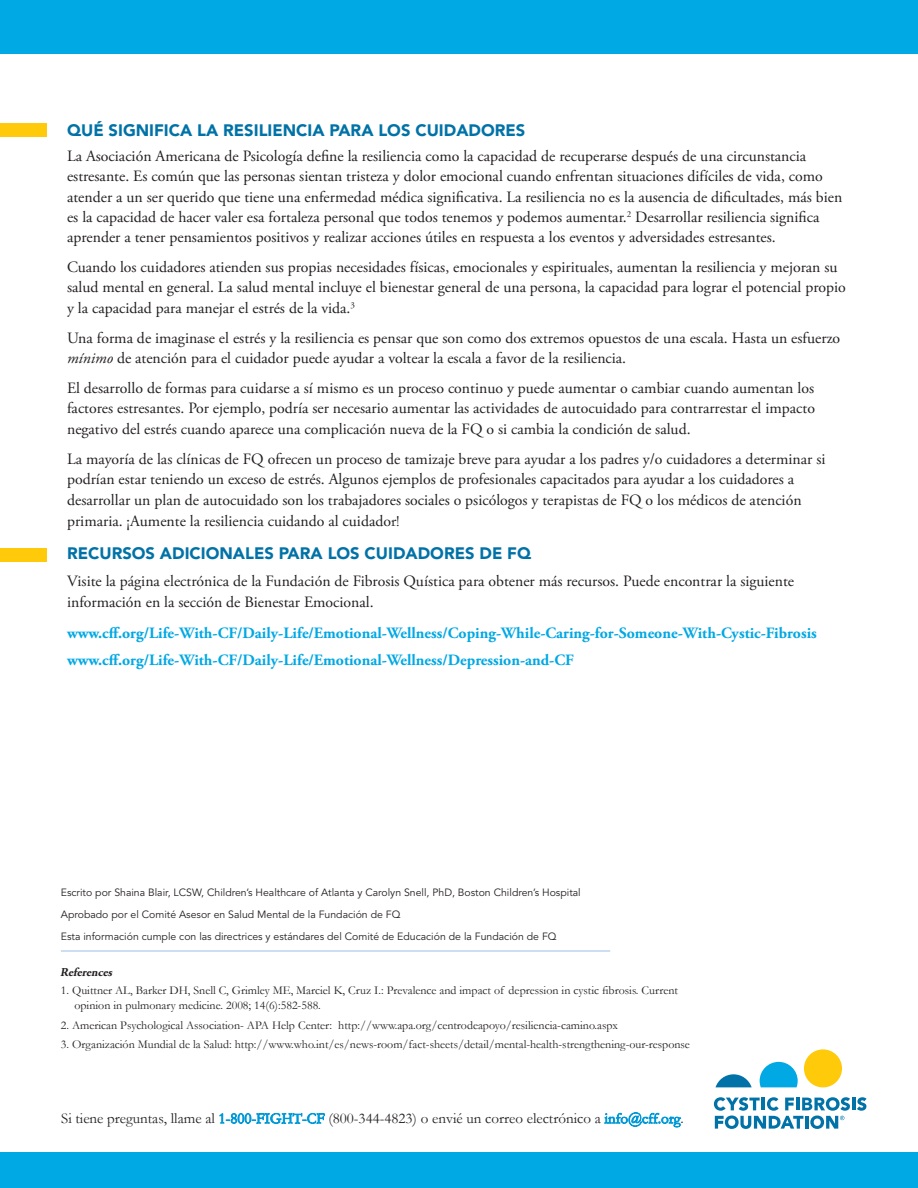
<style>
.page{position:relative;width:918px;height:1188px;background:#fff}
.page>*{position:absolute;margin:0;border:0;box-sizing:border-box;transform-origin:0 0}
.footnotes{font:900 16.5px "Avenir LT Std";color:#0072a7}
.footnotes-2{font:15.75px/20.2px "Adobe Garamond Pro";color:#231f20}
.footnotes-3{font:700 15.75px/27px "Adobe Garamond Pro";color:#00a8e4}
.t1{font:15px "Garamond";color:#231f20}
.footnotes-4{font:12px/15px "Garamond";color:#231f20}
.footnotes-5{font:italic 700 12px "Adobe Garamond Pro";color:#231f20}
.footnotes-6{font:10.5px/21.8px "Avenir LT Std";color:#231f20}
.s1{font-style:italic}
.s2{font-family:"Garamond"}
.s3{color:#0099d7}
</style>
<div class="page">
<div style="left:0;top:0;width:918px;height:54px;background:#00a8e4"></div>
<div style="left:0;top:548px;width:46px;height:14px;background:#feca0a"></div>
<div style="left:0;top:1152px;width:918px;height:36px;background:#00a8e4"></div>
<svg style="left:716px;top:1074px;width:36px;height:13px"></svg>
<svg style="left:760px;top:1062px;width:38px;height:25px"></svg>
<div style="left:804px;top:1049px;width:38px;height:38px;background:#feca0a;border-radius:19px"></div>
<svg style="left:714px;top:1097px;width:153px;height:32px"></svg>
<div style="left:0;top:124px;width:46px;height:13px;background:#feca0a"></div>
<hr style="left:61px;top:951px;width:549px;height:1px;background:#96c1e7">
<p class="footnotes" style="left:67px;top:120px;width:460px">QUÉ SIGNIFICA LA RESILIENCIA PARA LOS CUIDADORES</p>
<p class="footnotes-2" style="left:67px;top:147px;width:777px">La Asociación Americana de Psicología define la resiliencia como la capacidad de recuperarse después de una circunstancia estresante. Es común que las personas sientan tristeza y dolor emocional cuando enfrentan situaciones difíciles de vida, como atender a un ser querido que tiene una enfermedad médica significativa. La resiliencia no es la ausencia de dificultades, más bien es la capacidad de hacer valer esa fortaleza personal que todos tenemos y podemos aumentar.<sup>2</sup> Desarrollar resiliencia significa aprender a tener pensamientos positivos y realizar acciones útiles en respuesta a los eventos y adversidades estresantes.</p>
<p class="footnotes-2" style="left:67px;top:258px;width:780px">Cuando los cuidadores atienden sus propias necesidades físicas, emocionales y espirituales, aumentan la resiliencia y mejoran su salud mental en general. La salud mental incluye el bienestar general de una persona, la capacidad para lograr el potencial propio y la capacidad para manejar el estrés de la vida.<sup>3</sup></p>
<p class="footnotes-2" style="left:67px;top:328px;width:775px">Una forma de imaginase el estrés y la resiliencia es pensar que son como dos extremos opuestos de una escala. Hasta un esfuerzo <span class="s1">mínimo</span> de atención para el cuidador puede ayudar a voltear la escala a favor de la resiliencia.</p>
<p class="footnotes-2" style="left:67px;top:378px;width:749px;text-align:justify">El desarrollo de formas para cuidarse a sí mismo es un proceso continuo y puede aumentar o cambiar cuando aumentan los factores estresantes. Por ejemplo, podría ser necesario aumentar las actividades de autocuidado para contrarrestar el impacto negativo del estrés cuando aparece una complicación nueva de la FQ o si cambia la condición de salud.</p>
<p class="footnotes-2" style="left:67px;top:449px;width:760px;line-height:20.7px">La mayoría de las clínicas de FQ ofrecen un proceso de tamizaje breve para ayudar a los padres y/o cuidadores a determinar si podrían estar teniendo un exceso de estrés. Algunos ejemplos de profesionales capacitados para ayudar a los cuidadores a desarrollar un plan de autocuidado son los trabajadores sociales o psicólogos y terapistas de FQ o los médicos de atención primaria. ¡Aumente la resiliencia cuidando al cuidado<span class="s2">r!</span></p>
<p class="footnotes" style="left:67px;top:544px;width:466px">RECURSOS ADICIONALES PARA LOS CUIDADORES DE FQ</p>
<p class="footnotes-2" style="left:67px;top:572px;width:729px">Visite la página electrónica de la Fundación de Fibrosis Quística para obtener más recursos. Puede encontrar la siguiente información en la sección de Bienestar Emocional.</p>
<p class="footnotes-3" style="left:67px;top:619px;width:751px">www.cff.org/Life-With-CF/Daily-Life/Emotional-Wellness/Coping-While-Caring-for-Someone-With-Cystic-Fibrosis www.cff.org/Life-With-CF/Daily-Life/Emotional-Wellness/Depression-and-CF</p>
<p class="footnotes-6" style="left:61px;top:882px;width:521px">Escrito por Shaina Blair, LCSW, Children’s Healthcare of Atlanta y Carolyn Snell, PhD, Boston Children’s Hospital<br>Aprobado por el Comité Asesor en Salud Mental de la Fundación de FQ<br>Esta información cumple con las directrices y estándares del Comité de Educación de la Fundación de FQ</p>
<p class="footnotes-5" style="left:60px;top:966px;width:56px">References</p>
<p class="footnotes-4" style="left:74px;top:983px;width:605px;text-indent:-14px">1. Quittner AL, Barker DH, Snell C, Grimley ME, Marciel K, Cruz I.: Prevalence and impact of depression in cystic fibrosis. Current opinion in pulmonary medicine. 2008; 14(6):582-588.</p>
<p class="footnotes-4" style="left:61px;top:1017px;width:559px">2. American Psychological Association- APA Help Center: http://www.apa.org/centrodeapoyo/resiliencia-camino.aspx</p>
<p class="footnotes-4" style="left:61px;top:1036px;width:631px">3. Organización Mundial de la Salud: http://www.who.int/es/news-room/fact-sheets/detail/mental-health-strengthening-our-response</p>
<p class="t1" style="left:61px;top:1108px;width:624px">Si tiene preguntas, llame al <span class="s3">1-800-FIGHT-CF</span> (800-344-4823) o envié un correo electrónico a <span class="s3">info@cff.org</span>.</p>
</div>
